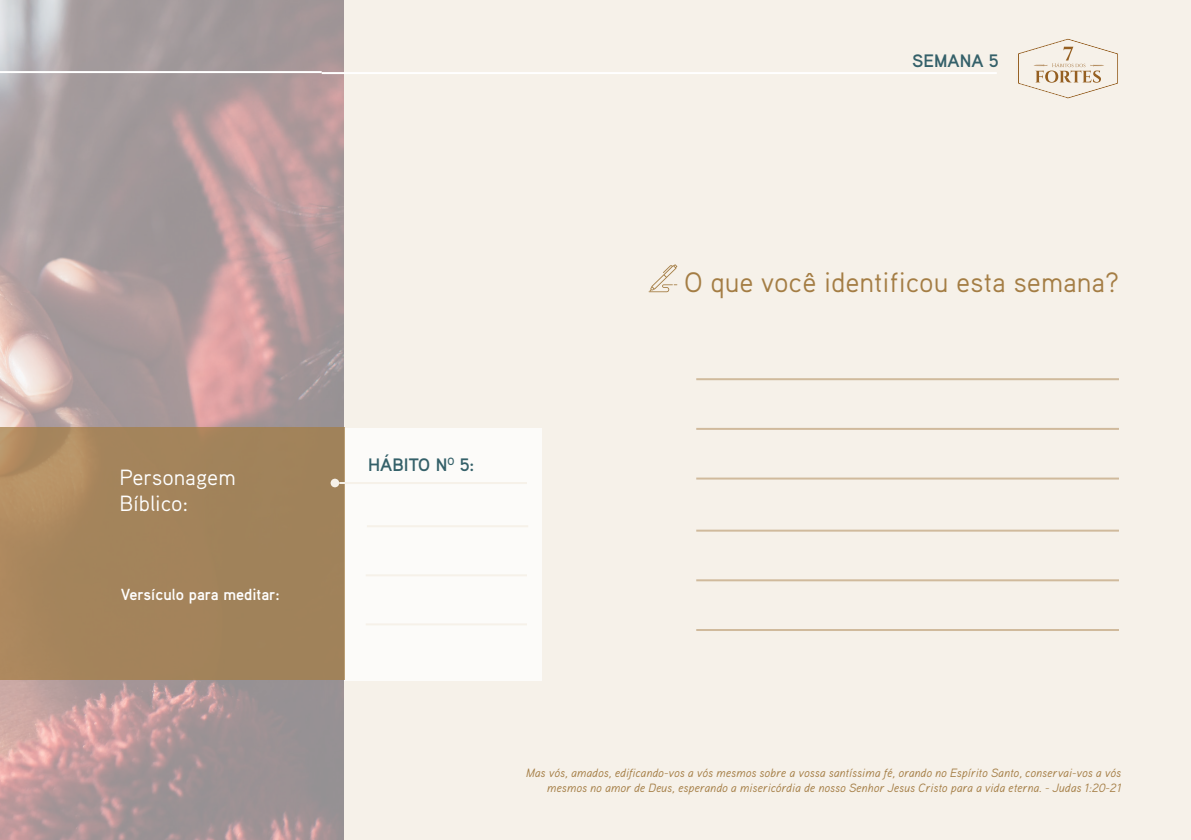
<style>
.page{position:relative;width:1191px;height:840px;background:#fff}
.page>*{position:absolute;margin:0;border:0;box-sizing:border-box;transform-origin:0 0}
.t1{font:28px "Aaux Pro OT";color:#a47d44}
.t2{font:22px/26.4px "Aaux Pro OT";color:#fff}
.t3{font:700 18px "Aaux Pro OT";color:#346069}
.t4{font:700 16px "Aaux Pro OT";color:#fff}
.t5{font:italic 12px/14.4px "Aaux Pro OT";color:#a47d44;text-align:right}
</style>
<div class="page">
<svg style="left:0;top:0;width:344px;height:839px;background:#b19c9e"></svg>
<div style="left:344px;top:0;width:847px;height:839px;background:#f6f1e9"></div>
<hr style="left:0;top:71px;width:322px;height:2px;background:#fff">
<hr style="left:322px;top:72px;width:674px;height:2px;background:#fff">
<hr style="left:696px;top:529px;width:423px;height:2px;background:#d0ba9c">
<hr style="left:696px;top:378px;width:423px;height:2px;background:#d0ba9c">
<hr style="left:696px;top:579px;width:423px;height:2px;background:#d0ba9c">
<hr style="left:696px;top:427px;width:423px;height:2px;background:#d0ba9c">
<hr style="left:696px;top:628px;width:423px;height:2px;background:#d0ba9c">
<hr style="left:696px;top:477px;width:423px;height:2px;background:#d0ba9c">
<svg style="left:648px;top:264px;width:29px;height:28px"></svg>
<div style="left:344px;top:428px;width:197px;height:252px;background:#fff"></div>
<div style="left:0;top:427px;width:344px;height:252px;background:linear-gradient(to right,#ac895f,#9d8059)"></div>
<div style="left:330px;top:478px;width:9px;height:9px;background:#f6f1e9;border-radius:50%"></div>
<hr style="left:339px;top:481px;width:188px;height:2px;background:#f6f1e9">
<hr style="left:367px;top:525px;width:161px;height:2px;background:#f6f1e9">
<hr style="left:366px;top:574px;width:161px;height:2px;background:#f6f1e9">
<hr style="left:366px;top:623px;width:161px;height:2px;background:#f6f1e9">
<svg style="left:1018px;top:38px;width:100px;height:61px"></svg>
<p class="t2" style="left:119px;top:463px;width:118px">Personagem<br>Bíblico:</p>
<p class="t4" style="left:121px;top:584px;width:161px">Versículo para meditar:</p>
<p class="t3" style="left:368px;top:453px;width:108px">HÁBITO N<sup>O</sup> 5:</p>
<p class="t3" style="left:912px;top:49px;width:88px">SEMANA 5</p>
<p class="t1" style="left:684px;top:265px;width:436px">O que você identificou esta semana?</p>
<p class="t5" style="left:526px;top:765px;width:596px">Mas vós, amados, edificando-vos a vós mesmos sobre a vossa santíssima fé, orando no Espírito Santo, conservai-vos a vós mesmos no amor de Deus, esperando a misericórdia de nosso Senhor Jesus Cristo para a vida eterna. - Judas 1:20-21</p>
</div>
